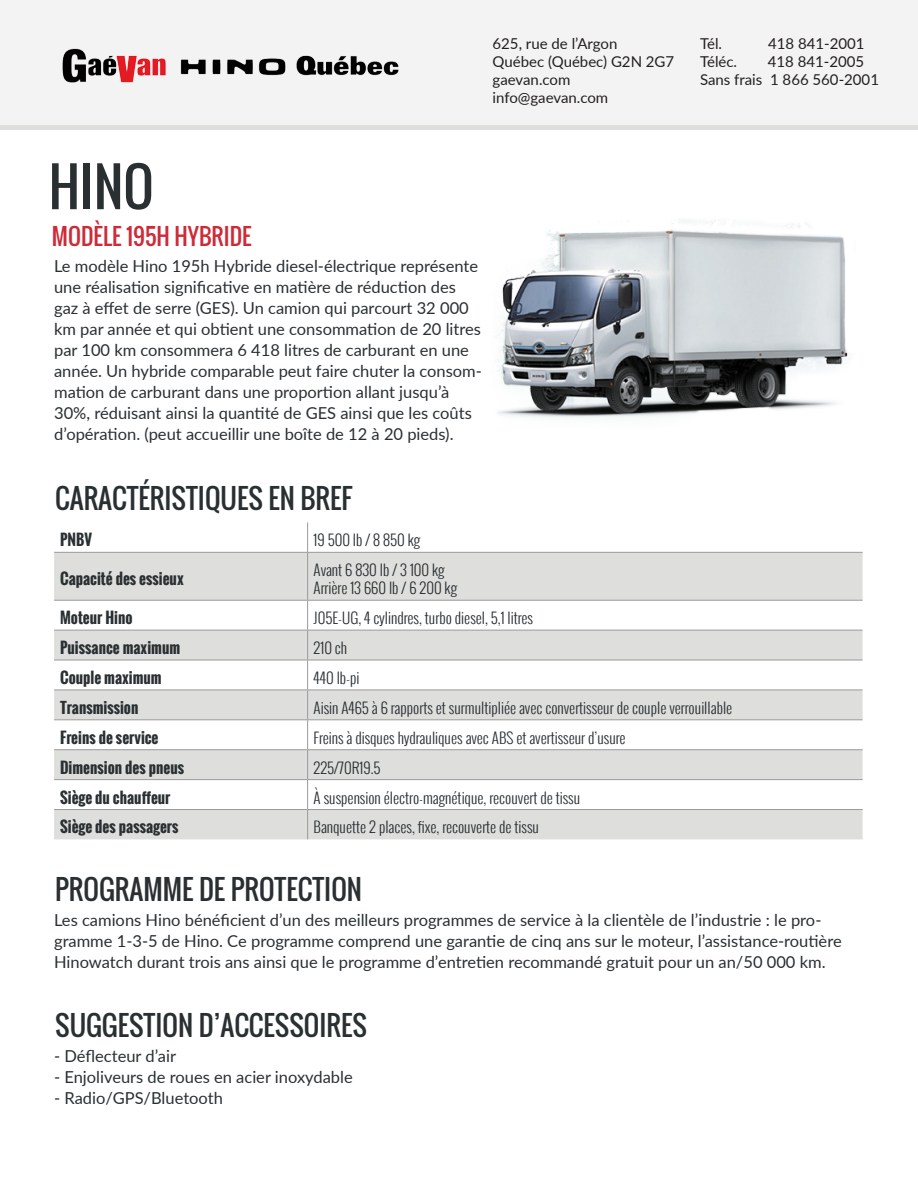
<style>
.page{position:relative;width:918px;height:1188px;background:#fff}
.page>*{position:absolute;margin:0;border:0;box-sizing:border-box;transform-origin:0 0}
.t1{font:52.5px "Oswald";color:#2a2f32}
.t2{font:27px "Oswald";color:#2a2f32}
.t3{font:22.5px "Oswald";color:#cc2b38}
.t4{font:16.5px/21px "Lato";color:#2a2f32}
.t5{font:300 15px/18px "Oswald";color:#2a2f32}
.t6{font:700 15px "Oswald";color:#2a2f32}
.t7{font:15px/18px "Lato";color:#231f20}
</style>
<div class="page">
<div style="left:0;top:0;width:918px;height:130px;background:#dedfdd"></div>
<div style="left:0;top:0;width:918px;height:125px;background:#f3f3f3"></div>
<img style="left:62px;top:48px;width:337px;height:35px">
<img style="left:497px;top:220px;width:351px;height:198px">
<svg style="left:54px;top:661px;width:809px;height:178px;fill:#dedfdd"></svg>
<hr style="left:307px;top:522px;width:1px;height:30px;background:#9b9a9a">
<svg style="left:54px;top:552px;width:809px;height:108px"></svg>
<hr style="left:54px;top:660px;width:254px;height:1px;background:#9b9a9a">
<hr style="left:308px;top:660px;width:555px;height:1px;background:#9b9a9a">
<hr style="left:307px;top:660px;width:1px;height:30px;background:#9b9a9a">
<hr style="left:54px;top:690px;width:254px;height:1px;background:#9b9a9a">
<hr style="left:308px;top:690px;width:555px;height:1px;background:#9b9a9a">
<hr style="left:54px;top:719px;width:254px;height:1px;background:#9b9a9a">
<hr style="left:308px;top:719px;width:555px;height:1px;background:#9b9a9a">
<hr style="left:54px;top:749px;width:254px;height:1px;background:#9b9a9a">
<hr style="left:308px;top:749px;width:555px;height:1px;background:#9b9a9a">
<hr style="left:54px;top:779px;width:254px;height:1px;background:#9b9a9a">
<hr style="left:308px;top:779px;width:555px;height:1px;background:#9b9a9a">
<hr style="left:54px;top:809px;width:254px;height:1px;background:#9b9a9a">
<hr style="left:308px;top:809px;width:555px;height:1px;background:#9b9a9a">
<svg style="left:307px;top:690px;width:1px;height:149px"></svg>
<p class="t7" style="left:493px;top:34px;width:183px">625, rue de l’Argon<br>Québec (Québec) G2N 2G7 gaevan.com info@gaevan.com</p>
<p class="t7" style="left:700px;top:34px;width:24px">Tél.</p>
<p class="t7" style="left:768px;top:34px;width:98px">418 841-2001</p>
<p class="t7" style="left:700px;top:52px;width:39px">Téléc.</p>
<p class="t7" style="left:700px;top:52px;width:180px;text-indent:68px">418 841-2005<br>Sans frais 1 866 560-2001</p>
<h1 class="t1" style="left:49px;top:147px;width:106px">HINO</h1>
<h3 class="t3" style="left:52px;top:219px;width:201px">MODÈLE 195H HYBRIDE</h3>
<p class="t4" style="left:54px;top:255px;width:429px">Le modèle Hino 195h Hybride diesel-électrique représente une réalisation significative en matière de réduction des gaz à effet de serre (GES). Un camion qui parcourt 32 000 km par année et qui obtient une consommation de 20 litres par 100 km consommera 6 418 litres de carburant en une année. Un hybride comparable peut faire chuter la consom&shy;mation de carburant dans une proportion allant jusqu’à 30%, réduisant ainsi la quantité de GES ainsi que les coûts d’opération. (peut accueillir une boîte de 12 à 20 pieds).</p>
<h2 class="t2" style="left:55px;top:477px;width:299px">CARACTÉRISTIQUES EN BREF</h2>
<p class="t6" style="left:60px;top:528px;width:34px">PNBV</p>
<p class="t5" style="left:314px;top:531px;width:108px">19 500 lb / 8 850 kg</p>
<p class="t6" style="left:60px;top:567px;width:125px">Capacité des essieux</p>
<p class="t5" style="left:314px;top:560px;width:145px">Avant 6 830 lb / 3 100 kg<br>Arrière 13 660 lb / 6 200 kg</p>
<p class="t6" style="left:60px;top:606px;width:74px">Moteur Hino</p>
<p class="t5" style="left:314px;top:608px;width:221px">J05E-UG, 4 cylindres, turbo diesel, 5,1 litres</p>
<p class="t6" style="left:60px;top:636px;width:122px">Puissance maximum</p>
<p class="t5" style="left:314px;top:638px;width:35px">210 ch</p>
<p class="t6" style="left:60px;top:666px;width:103px">Couple maximum</p>
<p class="t5" style="left:314px;top:668px;width:47px">440 lb-pi</p>
<p class="t6" style="left:60px;top:696px;width:80px">Transmission</p>
<p class="t5" style="left:314px;top:698px;width:420px">Aisin A465 à 6 rapports et surmultipliée avec convertisseur de couple verrouillable</p>
<p class="t6" style="left:60px;top:726px;width:100px">Freins de service</p>
<p class="t5" style="left:314px;top:728px;width:314px">Freins à disques hydrauliques avec ABS et avertisseur d’usure</p>
<p class="t6" style="left:60px;top:756px;width:125px">Dimension des pneus</p>
<p class="t5" style="left:314px;top:758px;width:68px">225/70R19.5</p>
<p class="t6" style="left:60px;top:786px;width:112px">Siège du chauffeur</p>
<p class="t5" style="left:314px;top:788px;width:268px">À suspension électro-magnétique, recouvert de tissu</p>
<p class="t6" style="left:60px;top:816px;width:120px">Siège des passagers</p>
<p class="t5" style="left:314px;top:818px;width:227px">Banquette 2 places, fixe, recouverte de tissu</p>
<h2 class="t2" style="left:55px;top:868px;width:308px">PROGRAMME DE PROTECTION</h2>
<p class="t4" style="left:54px;top:909px;width:789px">Les camions Hino bénéficient d’un des meilleurs programmes de service à la clientèle de l’industrie : le pro&shy;gramme 1-3-5 de Hino. Ce programme comprend une garantie de cinq ans sur le moteur, l’assistance-routière<br>Hinowatch durant trois ans ainsi que le programme d’entretien recommandé gratuit pour un an/50 000 km.</p>
<h2 class="t2" style="left:55px;top:1005px;width:313px">SUGGESTION D’ACCESSOIRES</h2>
<p class="t4" style="left:54px;top:1045px;width:123px">- Déflecteur d’air</p>
<p class="t4" style="left:54px;top:1066px;width:300px">- Enjoliveurs de roues en acier inoxydable</p>
<p class="t4" style="left:54px;top:1087px;width:170px">- Radio/GPS/Bluetooth</p>
</div>
